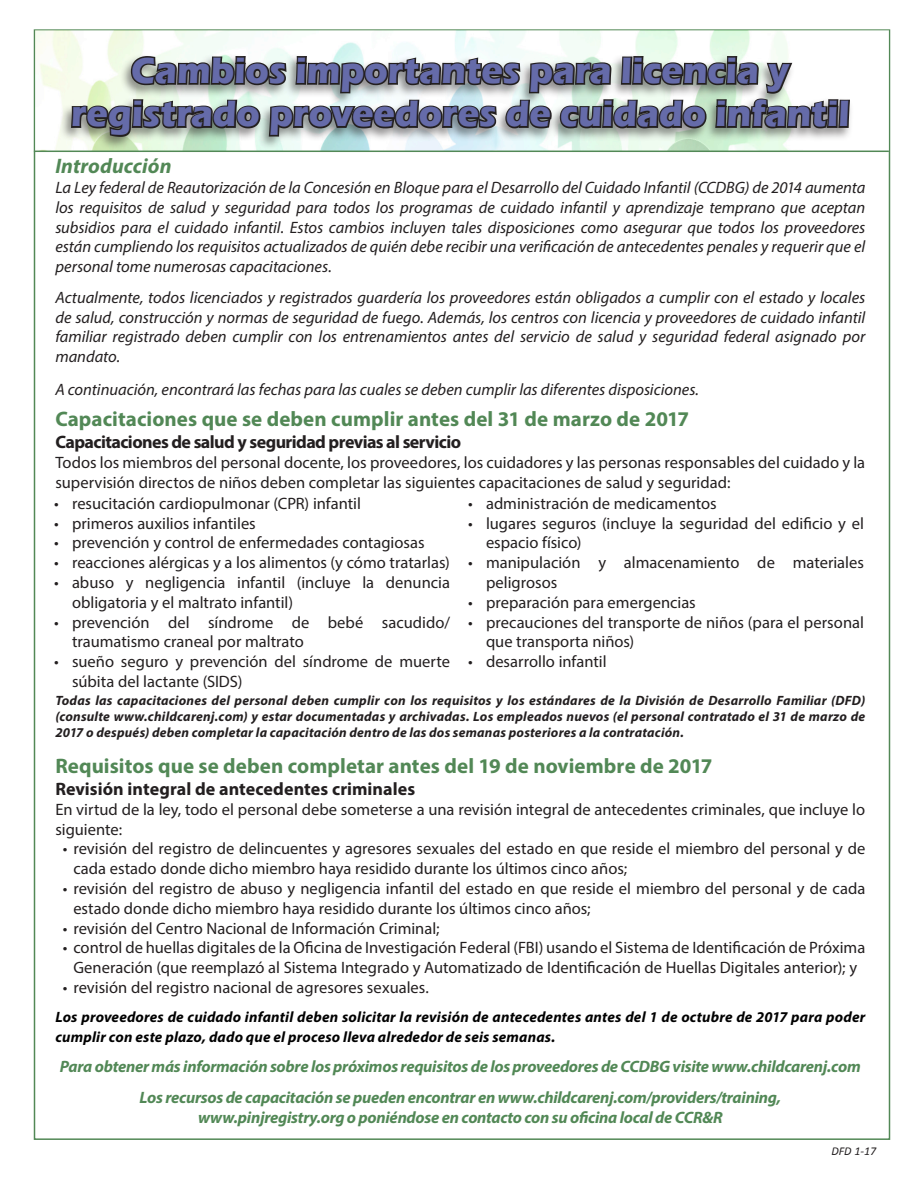
<style>
.page{position:relative;width:918px;height:1188px;background:#fff}
.page>*{position:absolute;margin:0;border:0;box-sizing:border-box;transform-origin:0 0}
.t1{font:700 37.8px "Eras ITC";color:#656ba9;scale:.95 1}
.t2{font:700 21px "Myriad Pro";letter-spacing:.005em;color:#528856}
.t3{font:italic 700 21px "Myriad Pro";letter-spacing:.005em;color:#528856}
.t4{font:700 18px "Myriad Pro";letter-spacing:-.025em;color:#231f20}
.t5{font:700 18px "Myriad Pro";letter-spacing:.005em;color:#231f20}
.t6{font:16.5px/19.8px "Myriad Pro";color:#231f20}
.t7{font:italic 16.5px/19.8px "Myriad Pro";color:#231f20;text-align:justify}
.t8{font:italic 700 16.5px "Myriad Pro";letter-spacing:-.015em;color:#528856}
.t9{font:italic 700 15px/19.8px "Myriad Pro";letter-spacing:.01em;color:#000}
.t10{font:italic 700 13.5px/16.2px "Myriad Pro";letter-spacing:.015em;color:#231f20;text-align:justify}
.t11{font:italic 12px "Calibri";color:#231f20}
</style>
<div class="page">
<img style="left:35px;top:31px;width:854px;height:120px">
<hr style="left:34px;top:151px;width:855px;height:1px;background:#528856">
<svg style="left:69px;top:29px;width:783px;height:122px"></svg>
<p class="t1" style="left:131px;top:49px;width:695px">Cambios importantes para licencia y</p>
<p class="t1" style="left:71px;top:92px;width:821px">registrado proveedores de cuidado infantil</p>
<p class="t3" style="left:55px;top:153px;width:118px">Introducción</p>
<p class="t7" style="left:55px;top:177px;width:812px">La Ley federal de Reautorización de la Concesión en Bloque para el Desarrollo del Cuidado Infantil (CCDBG) de 2014 aumenta los requisitos de salud y seguridad para todos los programas de cuidado infantil y aprendizaje temprano que aceptan subsidios para el cuidado infantil. Estos cambios incluyen tales disposiciones como asegurar que todos los proveedores están cumpliendo los requisitos actualizados de quién debe recibir una verificación de antecedentes penales y requerir que el personal tome numerosas capacitaciones.</p>
<p class="t7" style="left:55px;top:287px;width:811px">Actualmente, todos licenciados y registrados guardería los proveedores están obligados a cumplir con el estado y locales de salud, construcción y normas de seguridad de fuego. Además, los centros con licencia y proveedores de cuidado infantil familiar registrado deben cumplir con los entrenamientos antes del servicio de salud y seguridad federal asignado por mandato.</p>
<p class="t7" style="left:55px;top:379px;width:645px">A continuación, encontrará las fechas para las cuales se deben cumplir las diferentes disposiciones.</p>
<p class="t2" style="left:55px;top:406px;width:635px">Capacitaciones que se deben cumplir antes del 31 de marzo de 2017</p>
<p class="t4" style="left:55px;top:430px;width:407px">Capacitaciones de salud y seguridad previas al servicio</p>
<p class="t6" style="left:55px;top:452px;width:811px">Todos los miembros del personal docente, los proveedores, los cuidadores y las personas responsables del cuidado y la supervisión directos de niños deben completar las siguientes capacitaciones de salud y seguridad:</p>
<p class="t6" style="left:468px;top:493px;width:250px">• administración de medicamentos</p>
<p class="t6" style="left:486px;top:513px;width:380px;text-indent:-18px">• lugares seguros (incluye la seguridad del edificio y el espacio físico)</p>
<p class="t6" style="left:486px;top:553px;width:380px;text-indent:-18px">• manipulación y almacenamiento de materiales peligrosos</p>
<p class="t6" style="left:468px;top:592px;width:229px">• preparación para emergencias</p>
<p class="t6" style="left:486px;top:612px;width:379px;text-indent:-18px">• precauciones del transporte de niños (para el personal que transporta niños)</p>
<p class="t6" style="left:468px;top:652px;width:140px">• desarrollo infantil</p>
<p class="t6" style="left:54px;top:493px;width:309px">• resucitación cardiopulmonar (CPR) infantil</p>
<p class="t6" style="left:54px;top:513px;width:203px">• primeros auxilios infantiles</p>
<p class="t6" style="left:54px;top:533px;width:372px">• prevención y control de enfermedades contagiosas</p>
<p class="t6" style="left:54px;top:553px;width:397px">• reacciones alérgicas y a los alimentos (y cómo tratarlas)</p>
<p class="t6" style="left:72px;top:572px;width:379px;text-indent:-18px">• abuso y negligencia infantil (incluye la denuncia obligatoria y el maltrato infantil)</p>
<p class="t6" style="left:72px;top:612px;width:380px;text-indent:-18px">• prevención del síndrome de bebé sacudido/ traumatismo craneal por maltrato</p>
<p class="t6" style="left:72px;top:652px;width:380px;text-indent:-18px">• sueño seguro y prevención del síndrome de muerte súbita del lactante (SIDS)</p>
<p class="t10" style="left:55px;top:692px;width:811px">Todas las capacitaciones del personal deben cumplir con los requisitos y los estándares de la División de Desarrollo Familiar (DFD) (consulte www.childcarenj.com) y estar documentadas y archivadas. Los empleados nuevos (el personal contratado el 31 de marzo de 2017 o después) deben completar la capacitación dentro de las dos semanas posteriores a la contratación.</p>
<p class="t2" style="left:55px;top:753px;width:659px">Requisitos que se deben completar antes del 19 de noviembre de 2017</p>
<p class="t5" style="left:55px;top:777px;width:361px">Revisión integral de antecedentes criminales</p>
<p class="t6" style="left:55px;top:799px;width:811px">En virtud de la ley, todo el personal debe someterse a una revisión integral de antecedentes criminales, que incluye lo siguiente:</p>
<p class="t6" style="left:73px;top:839px;width:793px;text-indent:-10px">• revisión del registro de delincuentes y agresores sexuales del estado en que reside el miembro del personal y de cada estado donde dicho miembro haya residido durante los últimos cinco años;</p>
<p class="t6" style="left:73px;top:878px;width:793px;text-indent:-10px">• revisión del registro de abuso y negligencia infantil del estado en que reside el miembro del personal y de cada estado donde dicho miembro haya residido durante los últimos cinco años;</p>
<p class="t6" style="left:63px;top:918px;width:378px">• revisión del Centro Nacional de Información Criminal;</p>
<p class="t6" style="left:63px;top:938px;width:804px;text-align:center">• control de huellas digitales de la Oficina de Investigación Federal (FBI) usando el Sistema de Identificación de Próxima<br>Generación (que reemplazó al Sistema Integrado y Automatizado de Identificación de Huellas Digitales anterior); y</p>
<p class="t6" style="left:63px;top:977px;width:368px">• revisión del registro nacional de agresores sexuales.</p>
<p class="t9" style="left:55px;top:1006px;width:811px">Los proveedores de cuidado infantil deben solicitar la revisión de antecedentes antes del 1 de octubre de 2017 para poder cumplir con este plazo, dado que el proceso lleva alrededor de seis semanas.</p>
<p class="t8" style="left:60px;top:1056px;width:802px">Para obtener más información sobre los próximos requisitos de los proveedores de CCDBG visite www.childcarenj.com</p>
<p class="t8" style="left:140px;top:1086px;width:643px">Los recursos de capacitación se pueden encontrar en www.childcarenj.com/providers/training,</p>
<p class="t8" style="left:198px;top:1106px;width:526px">www.pinjregistry.org o poniéndose en contacto con su oficina local de CCR&amp;R</p>
<p class="t11" style="left:831px;top:1143px;width:46px">DFD 1-17</p>
</div>
